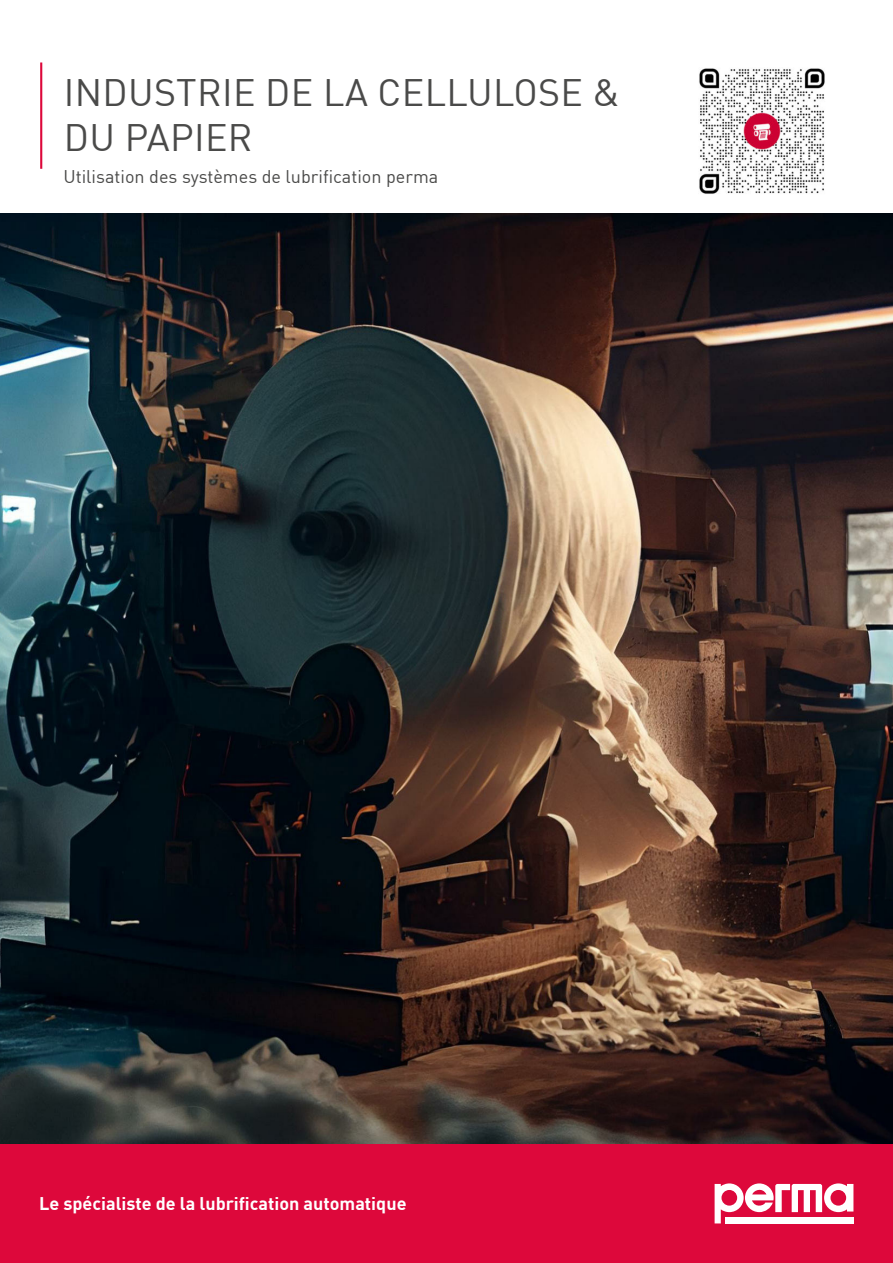
<style>
.page{position:relative;width:893px;height:1263px;background:#fff}
.page>*{position:absolute;margin:0;border:0;box-sizing:border-box;transform-origin:0 0}
.t1{font:37.5px/45px "DIN Pro";letter-spacing:.01em;color:#4a4a49}
.t2{font:18px "DIN Pro";color:#4a4a49}
.t3{font:700 18px "DIN Pro";color:#fff}
</style>
<div class="page">
<img style="left:0;top:214px;width:893px;height:930px">
<div style="left:0;top:1144px;width:893px;height:119px;background:#dd083b"></div>
<svg style="left:715px;top:1183px;width:138px;height:40px"></svg>
<img style="left:699px;top:68px;width:126px;height:126px">
<hr style="left:40px;top:62px;width:2px;height:107px;background:#dd083b">
<h1 class="t1" style="left:64px;top:71px;width:557px">INDUSTRIE DE LA CELLULOSE &amp;<br>DU PAPIER</h1>
<p class="t2" style="left:64px;top:162px;width:376px">Utilisation des systèmes de lubri昀椀cation perma</p>
<p class="t3" style="left:39px;top:1190px;width:369px">Le spécialiste de la lubri昀椀cation automatique</p>
</div>
